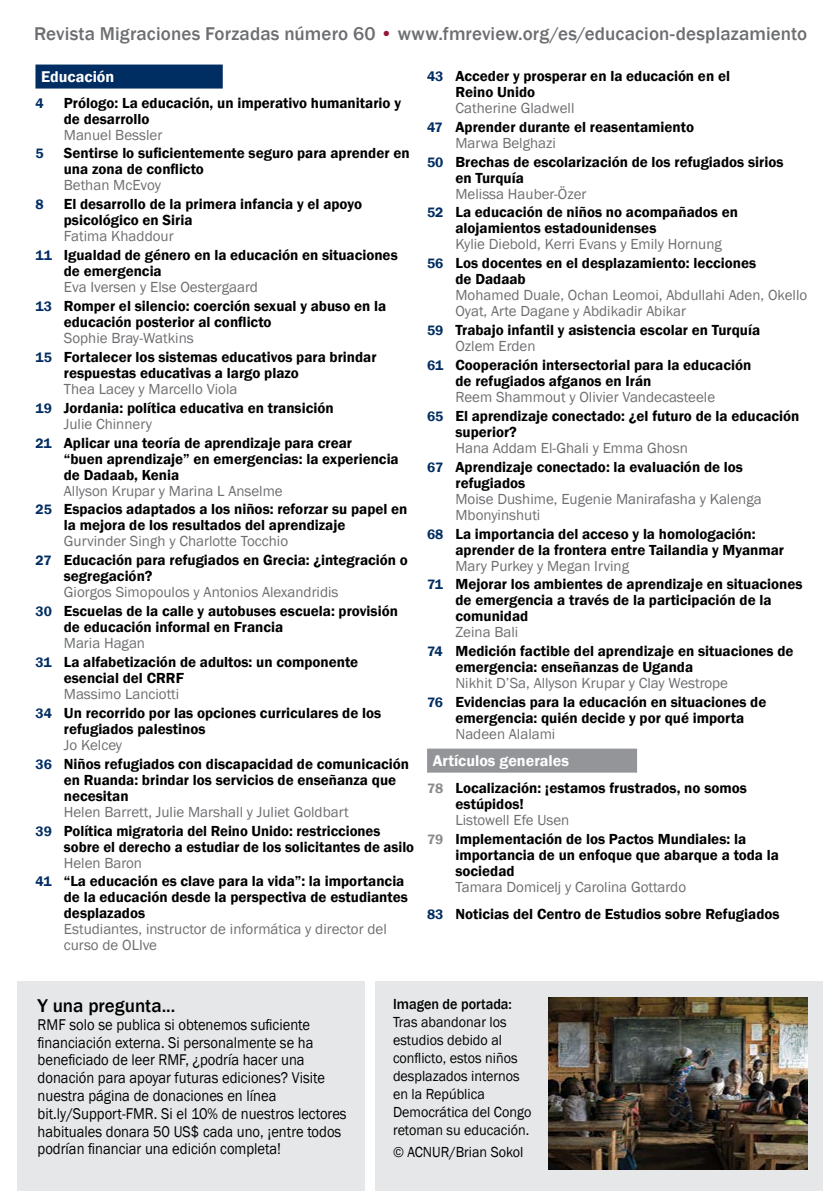
<style>
.page{position:relative;width:840px;height:1191px;background:#fff}
.page>*{position:absolute;margin:0;border:0;box-sizing:border-box;transform-origin:0 0}
.t1{font:500 19px "Franklin Gothic";letter-spacing:.005em;color:#6d6e71}
.t2{font:500 19px "Franklin Gothic";color:#000}
.t3{font:16px/17.8px "Franklin Gothic";color:#000;scale:.91 1}
.t4{font:600 16px "Franklin Gothic";color:#fff}
.t5{font:600 15px/18.8px "Franklin Gothic";color:#000}
.t6{font:15px/16px "Franklin Gothic";color:#6d6e71}
.t7{font:15px/18px "Franklin Gothic";color:#000;scale:.94 1}
.t8{font:500 15px "Franklin Gothic";color:#000;scale:.94 1}
.t9{font:600 14px "Franklin Gothic";color:#002d62}
.s1{color:#92183a}
.s2{font-weight:400;color:#6d6e71}
.s3{font-size:14px;color:#002d62}
.s4{font-size:14px;color:#888a8c}
</style>
<div class="page">
<div style="left:17px;top:981px;width:347px;height:210px;background:#e6e7e8"></div>
<div style="left:375px;top:981px;width:447px;height:210px;background:#e6e7e8"></div>
<div style="left:35px;top:65px;width:188px;height:24px;background:#002d62"></div>
<div style="left:427px;top:748px;width:209px;height:24px;background:#939598"></div>
<img style="left:548px;top:997px;width:258px;height:172px">
<p class="t1" style="left:34px;top:22px;width:774px">Revista Migraciones Forzadas número 60 <span class="s1">•</span> www.fmreview.org/es/educacion-desplazamiento</p>
<p class="t4" style="left:41px;top:66px;width:75px">Educación</p>
<p class="t9" style="left:35px;top:94px;width:10px">4</p>
<p class="t5" style="left:64px;top:95px;width:338px;line-height:16px">Prólogo: La educación, un imperativo humanitario y de desarrollo</p>
<p class="t6" style="left:64px;top:127px;width:100px">Manuel Bessler</p>
<p class="t9" style="left:35px;top:145px;width:10px">5</p>
<p class="t5" style="left:64px;top:146px;width:347px;line-height:16px">Sentirse lo suficientemente seguro para aprender en una zona de conflicto</p>
<p class="t6" style="left:64px;top:178px;width:99px">Bethan McEvoy</p>
<p class="t9" style="left:35px;top:196px;width:10px">8</p>
<p class="t5" style="left:64px;top:196px;width:299px;line-height:16px">El desarrollo de la primera infancia y el apoyo psicológico en Siria</p>
<p class="t5" style="left:35px;top:227px;width:363px;text-indent:28px"><span class="s2">Fatima Khaddour<br></span><span class="s3">11</span> Igualdad de género en la educación en situaciones</p>
<p class="t5" style="left:64px;top:262px;width:99px">de emergencia</p>
<p class="t5" style="left:35px;top:278px;width:352px;text-indent:28px"><span class="s2">Eva Iversen y Else Oestergaard<br></span><span class="s3">13</span> Romper el silencio: coerción sexual y abuso en la</p>
<p class="t5" style="left:64px;top:313px;width:209px">educación posterior al conflicto</p>
<p class="t5" style="left:35px;top:329px;width:342px;text-indent:28px"><span class="s2">Sophie Bray-Watkins<br></span><span class="s3">15</span> Fortalecer los sistemas educativos para brindar</p>
<p class="t5" style="left:64px;top:363px;width:236px">respuestas educativas a largo plazo</p>
<p class="t5" style="left:35px;top:379px;width:299px;text-indent:28px"><span class="s2">Thea Lacey y Marcello Viola<br></span><span class="s3">19</span> Jordania: política educativa en transición</p>
<p class="t5" style="left:35px;top:414px;width:318px;text-indent:28px"><span class="s2">Julie Chinnery<br></span><span class="s3">21</span> Aplicar una teoría de aprendizaje para crear</p>
<p class="t5" style="left:64px;top:451px;width:336px;line-height:16px">“buen aprendizaje” en emergencias: la experiencia de Dadaab, Kenia</p>
<p class="t5" style="left:35px;top:481px;width:373px;text-indent:28px"><span class="s2">Allyson Krupar y Marina L Anselme<br></span><span class="s3">25</span> Espacios adaptados a los niños: reforzar su papel en</p>
<p class="t5" style="left:64px;top:516px;width:283px">la mejora de los resultados del aprendizaje</p>
<p class="t5" style="left:35px;top:532px;width:374px;text-indent:28px"><span class="s2">Gurvinder Singh y Charlotte Tocchio<br></span><span class="s3">27</span> Educación para refugiados en Grecia: ¿integración o</p>
<p class="t5" style="left:64px;top:567px;width:90px">segregación?</p>
<p class="t5" style="left:35px;top:583px;width:364px;text-indent:28px"><span class="s2">Giorgos Simopoulos y Antonios Alexandridis<br></span><span class="s3">30</span> Escuelas de la calle y autobuses escuela: provisión</p>
<p class="t5" style="left:64px;top:618px;width:221px">de educación informal en Francia</p>
<p class="t5" style="left:35px;top:634px;width:324px;text-indent:28px"><span class="s2">Maria Hagan<br></span><span class="s3">31</span> La alfabetización de adultos: un componente</p>
<p class="t5" style="left:64px;top:668px;width:122px">esencial del CRRF</p>
<p class="t5" style="left:35px;top:684px;width:347px;text-indent:28px"><span class="s2">Massimo Lanciotti<br></span><span class="s3">34</span> Un recorrido por las opciones curriculares de los</p>
<p class="t5" style="left:64px;top:719px;width:143px">refugiados palestinos</p>
<p class="t5" style="left:35px;top:735px;width:375px;text-indent:28px"><span class="s2">Jo Kelcey<br></span><span class="s3">36</span> Niños refugiados con discapacidad de comunicación</p>
<p class="t5" style="left:64px;top:772px;width:334px;line-height:16px">en Ruanda: brindar los servicios de enseñanza que necesitan</p>
<p class="t5" style="left:35px;top:802px;width:346px;text-align:center"><span class="s2">Helen Barrett, Julie Marshall y Juliet Goldbart<br></span><span class="s3">39</span> Política migratoria del Reino Unido: restricciones</p>
<p class="t5" style="left:64px;top:837px;width:351px">sobre el derecho a estudiar de los solicitantes de asilo</p>
<p class="t5" style="left:35px;top:853px;width:370px;text-indent:28px"><span class="s2">Helen Baron<br></span><span class="s3">41</span> “La educación es clave para la vida”: la importancia</p>
<p class="t5" style="left:64px;top:889px;width:345px;line-height:16px">de la educación desde la perspectiva de estudiantes desplazados</p>
<p class="t6" style="left:64px;top:921px;width:324px">Estudiantes, instructor de informática y director del curso de OLIve</p>
<p class="t5" style="left:455px;top:68px;width:276px;line-height:16px;text-indent:-28px"><span class="s3">43</span> Acceder y prosperar en la educación en el<br>Reino Unido</p>
<p class="t5" style="left:427px;top:99px;width:268px;text-indent:28px"><span class="s2">Catherine Gladwell<br></span><span class="s3">47</span> Aprender durante el reasentamiento</p>
<p class="t5" style="left:427px;top:133px;width:358px;text-indent:28px"><span class="s2">Marwa Belghazi<br></span><span class="s3">50</span> Brechas de escolarización de los refugiados sirios</p>
<p class="t5" style="left:455px;top:168px;width:70px">en Turquía</p>
<p class="t5" style="left:427px;top:184px;width:312px;text-indent:28px"><span class="s2">Melissa Hauber-Özer<br></span><span class="s3">52</span> La educación de niños no acompañados en</p>
<p class="t5" style="left:455px;top:219px;width:202px">alojamientos estadounidenses</p>
<p class="t5" style="left:427px;top:235px;width:330px;text-align:center"><span class="s2">Kylie Diebold, Kerri Evans y Emily Hornung<br></span><span class="s3">56</span> Los docentes en el desplazamiento: lecciones</p>
<p class="t5" style="left:455px;top:270px;width:72px">de Dadaab</p>
<p class="t6" style="left:455px;top:288px;width:353px">Mohamed Duale, Ochan Leomoi, Abdullahi Aden, Okello<br>Oyat, Arte Dagane y Abdikadir Abikar</p>
<p class="t5" style="left:455px;top:322px;width:306px;line-height:16px;text-indent:-28px"><span class="s3">59</span> Trabajo infantil y asistencia escolar en Turquía<br><span class="s2">Ozlem Erden</span></p>
<p class="t5" style="left:455px;top:357px;width:297px;line-height:16px;text-indent:-28px"><span class="s3">61</span> Cooperación intersectorial para la educación de refugiados afganos en Irán</p>
<p class="t5" style="left:427px;top:388px;width:374px;text-indent:28px"><span class="s2">Reem Shammout y Olivier Vandecasteele<br></span><span class="s3">65</span> El aprendizaje conectado: ¿el futuro de la educación</p>
<p class="t5" style="left:455px;top:422px;width:63px">superior?</p>
<p class="t5" style="left:427px;top:438px;width:317px;text-indent:28px"><span class="s2">Hana Addam El-Ghali y Emma Ghosn<br></span><span class="s3">67</span> Aprendizaje conectado: la evaluación de los</p>
<p class="t5" style="left:455px;top:473px;width:71px">refugiados</p>
<p class="t6" style="left:455px;top:491px;width:307px">Moise Dushime, Eugenie Manirafasha y Kalenga<br>Mbonyinshuti</p>
<p class="t5" style="left:455px;top:526px;width:330px;line-height:16px;text-indent:-28px"><span class="s3">68</span> La importancia del acceso y la homologación: aprender de la frontera entre Tailandia y Myanmar</p>
<p class="t5" style="left:427px;top:556px;width:377px;text-indent:28px"><span class="s2">Mary Purkey y Megan Irving<br></span><span class="s3">71</span> Mejorar los ambientes de aprendizaje en situaciones</p>
<p class="t5" style="left:455px;top:592px;width:317px;line-height:16px">de emergencia a través de la participación de la comunidad</p>
<p class="t5" style="left:427px;top:623px;width:368px;text-indent:28px"><span class="s2">Zeina Bali<br></span><span class="s3">74</span> Medición factible del aprendizaje en situaciones de</p>
<p class="t5" style="left:455px;top:658px;width:239px">emergencia: enseñanzas de Uganda</p>
<p class="t5" style="left:427px;top:674px;width:340px;text-indent:28px"><span class="s2">Nikhit D’Sa, Allyson Krupar y Clay Westrope<br></span><span class="s3">76</span> Evidencias para la educación en situaciones de</p>
<p class="t5" style="left:455px;top:709px;width:290px">emergencia: quién decide y por qué importa</p>
<p class="t6" style="left:455px;top:726px;width:101px">Nadeen Alalami</p>
<p class="t4" style="left:432px;top:750px;width:138px">Artículos generales</p>
<p class="t5" style="left:455px;top:780px;width:293px;line-height:16px;text-indent:-28px"><span class="s4">78</span> Localización: ¡estamos frustrados, no somos estúpidos!</p>
<p class="t5" style="left:427px;top:810px;width:320px;text-indent:28px"><span class="s2">Listowell Efe Usen<br></span><span class="s4">79</span> Implementación de los Pactos Mundiales: la</p>
<p class="t5" style="left:455px;top:847px;width:325px;line-height:16px">importancia de un enfoque que abarque a toda la sociedad</p>
<p class="t5" style="left:427px;top:873px;width:354px;line-height:26.8px;text-indent:28px"><span class="s2">Tamara Domicelj y Carolina Gottardo<br></span><span class="s3">83</span> Noticias del Centro de Estudios sobre Refugiados</p>
<p class="t2" style="left:38px;top:993px;width:139px">Y una pregunta...</p>
<p class="t3" style="left:38px;top:1015px;width:341px">RMF solo se publica si obtenemos suficiente financiación externa. Si personalmente se ha beneficiado de leer RMF, ¿podría hacer una donación para apoyar futuras ediciones? Visite nuestra página de donaciones en línea bit.ly/Support-FMR. Si el 10% de nuestros lectores habituales donara 50 US$ cada uno, ¡entre todos podrían financiar una edición completa!</p>
<p class="t8" style="left:393px;top:994px;width:128px">Imagen de portada:</p>
<p class="t7" style="left:393px;top:1013px;width:148px">Tras abandonar los estudios debido al conflicto, estos niños desplazados internos en la República<br>Democrática del Congo retoman su educación.</p>
<p class="t7" style="left:393px;top:1142px;width:140px">© ACNUR/Brian Sokol</p>
</div>
